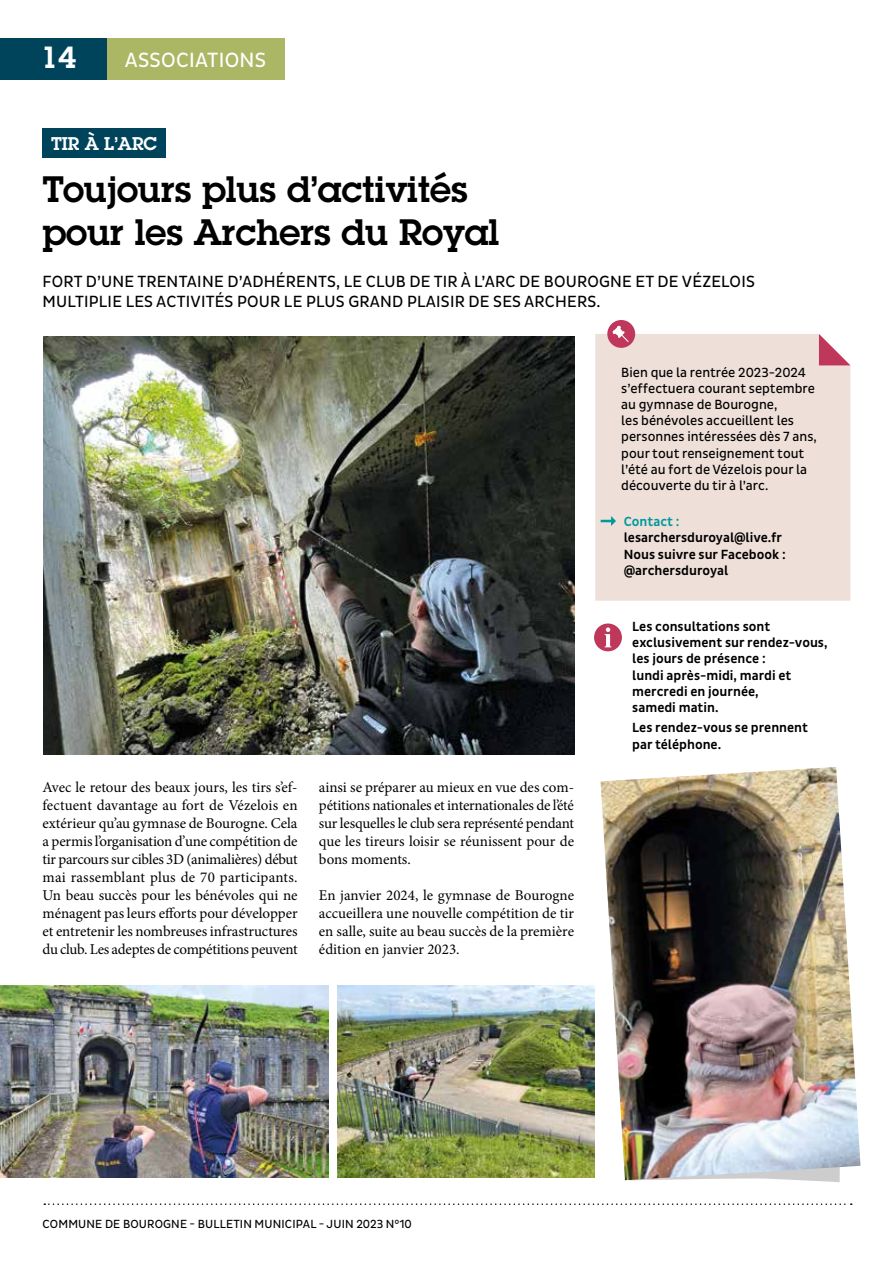
<style>
.page{position:relative;width:893px;height:1263px;background:#fff}
.page>*{position:absolute;margin:0;border:0;box-sizing:border-box;transform-origin:0 0}
.t1{font:600 36px/43.2px "Lubalin Graph Std";color:#000}
.t2{font:600 30px "Lubalin Graph Std";color:#fff}
.t3{font:21px "Pluto Sans Cond";letter-spacing:.015em;color:#fff}
.t4{font:600 18px "Lubalin Graph Std";color:#fff}
.t5{font:16.5px/19.8px "Pluto Sans Cond";letter-spacing:.015em;color:#000}
.t6{font:15px/18px "Minion Pro";letter-spacing:-.005em;color:#000;text-align:justify}
.t7{font:500 13.5px/16.2px "Pluto Sans Cond";color:#000}
.t8{font:13.5px/16.2px "Pluto Sans Cond";color:#000}
.t9{font:500 13.5px "Pluto Sans Cond";color:#009a9d}
.t10{font:12px "Pluto Sans Cond";letter-spacing:.015em;color:#000}
</style>
<div class="page">
<svg style="left:629px;top:1180px;width:211px;height:2px"></svg>
<img style="left:601px;top:767px;width:259px;height:413px">
<img style="left:43px;top:336px;width:531px;height:419px">
<img style="left:338px;top:985px;width:256px;height:193px">
<img style="left:0;top:986px;width:328px;height:192px">
<div style="left:595px;top:334px;width:255px;height:267px;background:#eedfd8"></div>
<svg style="left:819px;top:334px;width:31px;height:31px"></svg>
<div style="left:607px;top:320px;width:28px;height:28px;background:#c0375c;border-radius:50%"></div>
<svg style="left:612px;top:326px;width:17px;height:16px"></svg>
<div style="left:106px;top:38px;width:179px;height:42px;background:#acb765"></div>
<svg style="left:601px;top:516px;width:15px;height:10px"></svg>
<div style="left:43px;top:129px;width:123px;height:29px;background:#00445c"></div>
<div style="left:594px;top:623px;width:28px;height:28px;background:#c0375c;border-radius:50%"></div>
<svg style="left:605px;top:627px;width:6px;height:20px"></svg>
<svg style="left:44px;top:1203px;width:808px;height:2px"></svg>
<div style="left:0;top:38px;width:106px;height:42px;background:#00445c"></div>
<h2 class="t2" style="left:41px;top:37px;width:36px">14</h2>
<h3 class="t3" style="left:125px;top:48px;width:143px">ASSOCIATIONS</h3>
<p class="t4" style="left:51px;top:132px;width:108px">TIR À L’ARC</p>
<h1 class="t1" style="left:43px;top:167px;width:458px">Toujours plus d’activités pour les Archers du Royal</h1>
<p class="t5" style="left:43px;top:272px;width:714px">FORT D’UNE TRENTAINE D’ADHÉRENTS, LE CLUB DE TIR À L’ARC DE BOUROGNE ET DE VÉZELOIS<br>MULTIPLIE LES ACTIVITÉS POUR LE PLUS GRAND PLAISIR DE SES ARCHERS.</p>
<p class="t8" style="left:621px;top:364px;width:197px">Bien que la rentrée 2023‑2024 s’effectuera courant septembre au gymnase de Bourogne,<br>les bénévoles accueillent les personnes intéressées dès 7 ans, pour tout renseignement tout l’été au fort de Vézelois pour la découverte du tir à l’arc.</p>
<p class="t9" style="left:624px;top:514px;width:57px">Contact :</p>
<p class="t7" style="left:624px;top:530px;width:163px">lesarchersduroyal@live.fr<br>Nous suivre sur Facebook : @archersduroyal</p>
<p class="t6" style="left:43px;top:778px;width:257px">Avec le retour des beaux jours, les tirs s’ef&shy;fectuent davantage au fort de Vézelois en extérieur qu’au gymnase de Bourogne. Cela a permis l’organisation d’une compétition de tir parcours sur cibles 3D (animalières) début mai rassemblant plus de 70 participants.<br>Un beau succès pour les bénévoles qui ne ménagent pas leurs efforts pour développer et entretenir les nombreuses infrastructures du club. Les adeptes de compétitions peuvent</p>
<p class="t6" style="left:319px;top:778px;width:257px">ainsi se préparer au mieux en vue des com&shy;pétitions nationales et internationales de l’été sur lesquelles le club sera représenté pendant que les tireurs loisir se réunissent pour de bons moments.</p>
<p class="t6" style="left:319px;top:886px;width:257px">En janvier 2024, le gymnase de Bourogne accueillera une nouvelle compétition de tir en salle, suite au beau succès de la première édition en janvier 2023.</p>
<p class="t7" style="left:632px;top:619px;width:197px">Les consultations sont exclusivement sur rendez‑vous, les jours de présence :<br>lundi après-midi, mardi et mercredi en journée,<br>samedi matin.</p>
<p class="t7" style="left:632px;top:720px;width:177px">Les rendez-vous se prennent par téléphone.</p>
<p class="t10" style="left:43px;top:1217px;width:371px">COMMUNE DE BOUROGNE - BULLETIN MUNICIPAL - JUIN 2023 N°10</p>
</div>
